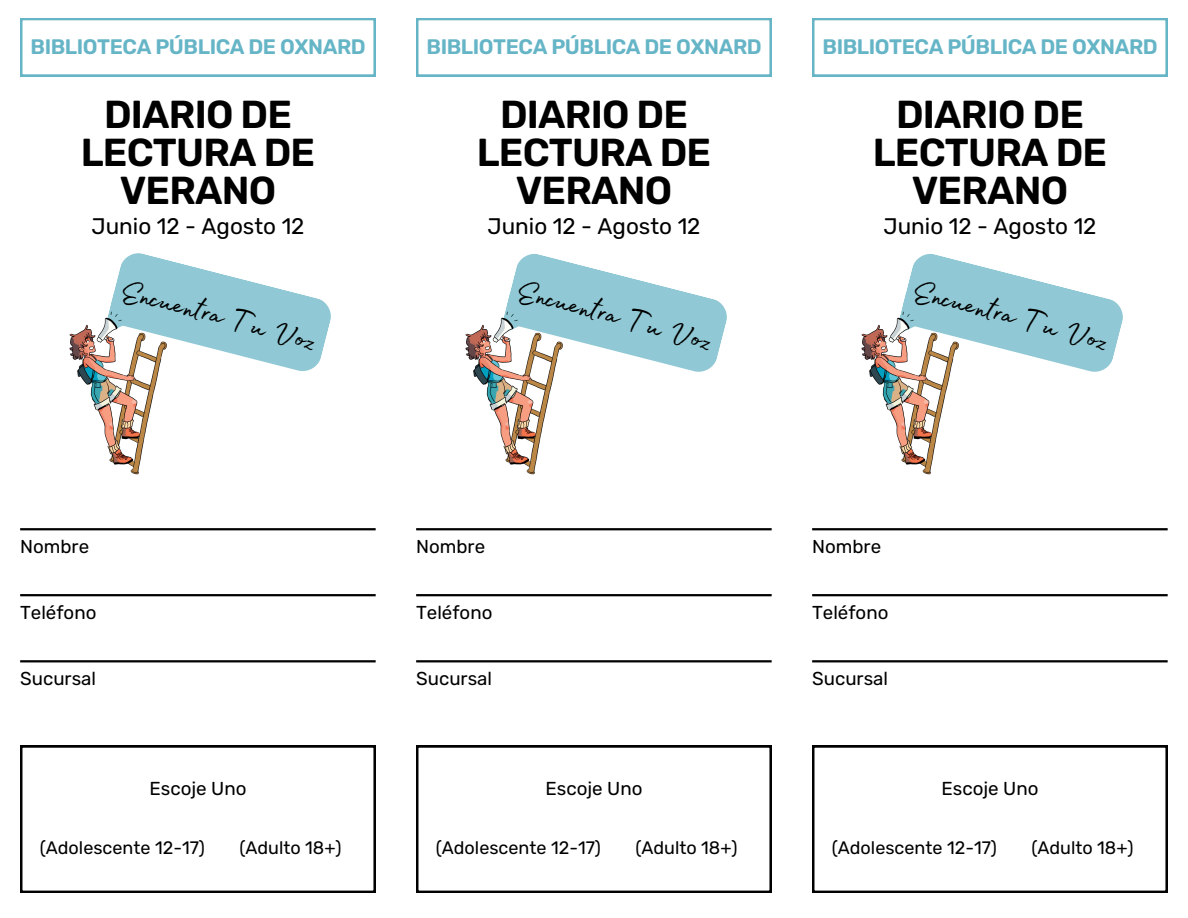
<style>
.page{position:relative;width:1188px;height:918px;background:#fff}
.page>*{position:absolute;margin:0;border:0;box-sizing:border-box;transform-origin:0 0}
.t1{font:40.5px "Madelyn Fill";color:#000}
.t2{font:600 39px/38.2px "Rubik";letter-spacing:-.02em;color:#000;text-align:center}
.t3{font:22.5px "Rubik";color:#000}
.t4{font:600 21px "Rubik";letter-spacing:-.02em;color:#65b5c7}
.t5{font:18.75px "Rubik";color:#000}
.t6{font:18px "Rubik";color:#000}
</style>
<div class="page">
<hr style="left:20px;top:528px;width:356px;height:2px;background:#000">
<hr style="left:20px;top:594px;width:356px;height:2px;background:#000">
<hr style="left:20px;top:660px;width:356px;height:2px;background:#000">
<svg style="left:20px;top:18px;width:356px;height:59px"></svg>
<svg style="left:20px;top:745px;width:356px;height:148px"></svg>
<hr style="left:416px;top:528px;width:356px;height:2px;background:#000">
<hr style="left:416px;top:594px;width:356px;height:2px;background:#000">
<hr style="left:416px;top:660px;width:356px;height:2px;background:#000">
<svg style="left:416px;top:18px;width:356px;height:59px"></svg>
<svg style="left:416px;top:745px;width:356px;height:148px"></svg>
<hr style="left:812px;top:528px;width:356px;height:2px;background:#000">
<hr style="left:812px;top:594px;width:356px;height:2px;background:#000">
<hr style="left:812px;top:660px;width:356px;height:2px;background:#000">
<svg style="left:812px;top:18px;width:356px;height:59px"></svg>
<svg style="left:812px;top:745px;width:356px;height:148px"></svg>
<svg style="left:109px;top:253px;width:222px;height:118px"></svg>
<img style="left:69px;top:310px;width:106px;height:165px">
<svg style="left:506px;top:254px;width:221px;height:118px"></svg>
<img style="left:465px;top:310px;width:106px;height:165px">
<svg style="left:902px;top:254px;width:221px;height:118px"></svg>
<img style="left:861px;top:310px;width:106px;height:165px">
<p class="t4" style="left:31px;top:34px;width:337px">BIBLIOTECA PÚBLICA DE OXNARD</p>
<p class="t2" style="left:81px;top:95px;width:236px">DIARIO DE<br>LECTURA DE<br>VERANO</p>
<p class="t3" style="left:91px;top:213px;width:215px">Junio 12 - Agosto 12</p>
<p class="t4" style="left:427px;top:34px;width:337px">BIBLIOTECA PÚBLICA DE OXNARD</p>
<p class="t2" style="left:477px;top:95px;width:236px">DIARIO DE<br>LECTURA DE<br>VERANO</p>
<p class="t3" style="left:487px;top:213px;width:215px">Junio 12 - Agosto 12</p>
<p class="t4" style="left:823px;top:34px;width:337px">BIBLIOTECA PÚBLICA DE OXNARD</p>
<p class="t2" style="left:873px;top:95px;width:236px">DIARIO DE<br>LECTURA DE<br>VERANO</p>
<p class="t3" style="left:883px;top:213px;width:215px">Junio 12 - Agosto 12</p>
<p class="t1" style="left:129px;top:260px;width:203px;rotate:15deg">Encuentra Tu Voz</p>
<p class="t1" style="left:525px;top:260px;width:203px;rotate:15deg">Encuentra Tu Voz</p>
<p class="t1" style="left:921px;top:260px;width:203px;rotate:15deg">Encuentra Tu Voz</p>
<p class="t5" style="left:20px;top:536px;width:71px">Nombre</p>
<p class="t5" style="left:416px;top:536px;width:71px">Nombre</p>
<p class="t5" style="left:812px;top:536px;width:71px">Nombre</p>
<p class="t5" style="left:20px;top:602px;width:78px">Teléfono</p>
<p class="t5" style="left:416px;top:602px;width:78px">Teléfono</p>
<p class="t5" style="left:812px;top:602px;width:78px">Teléfono</p>
<p class="t5" style="left:20px;top:668px;width:77px">Sucursal</p>
<p class="t5" style="left:416px;top:668px;width:77px">Sucursal</p>
<p class="t5" style="left:812px;top:668px;width:77px">Sucursal</p>
<p class="t5" style="left:149px;top:777px;width:99px">Escoje Uno</p>
<p class="t5" style="left:545px;top:777px;width:99px">Escoje Uno</p>
<p class="t5" style="left:941px;top:777px;width:99px">Escoje Uno</p>
<p class="t6" style="left:40px;top:837px;width:167px">(Adolescente 12-17)</p>
<p class="t6" style="left:239px;top:837px;width:104px">(Adulto 18+)</p>
<p class="t6" style="left:436px;top:837px;width:167px">(Adolescente 12-17)</p>
<p class="t6" style="left:635px;top:837px;width:104px">(Adulto 18+)</p>
<p class="t6" style="left:832px;top:837px;width:167px">(Adolescente 12-17)</p>
<p class="t6" style="left:1031px;top:837px;width:104px">(Adulto 18+)</p>
</div>
